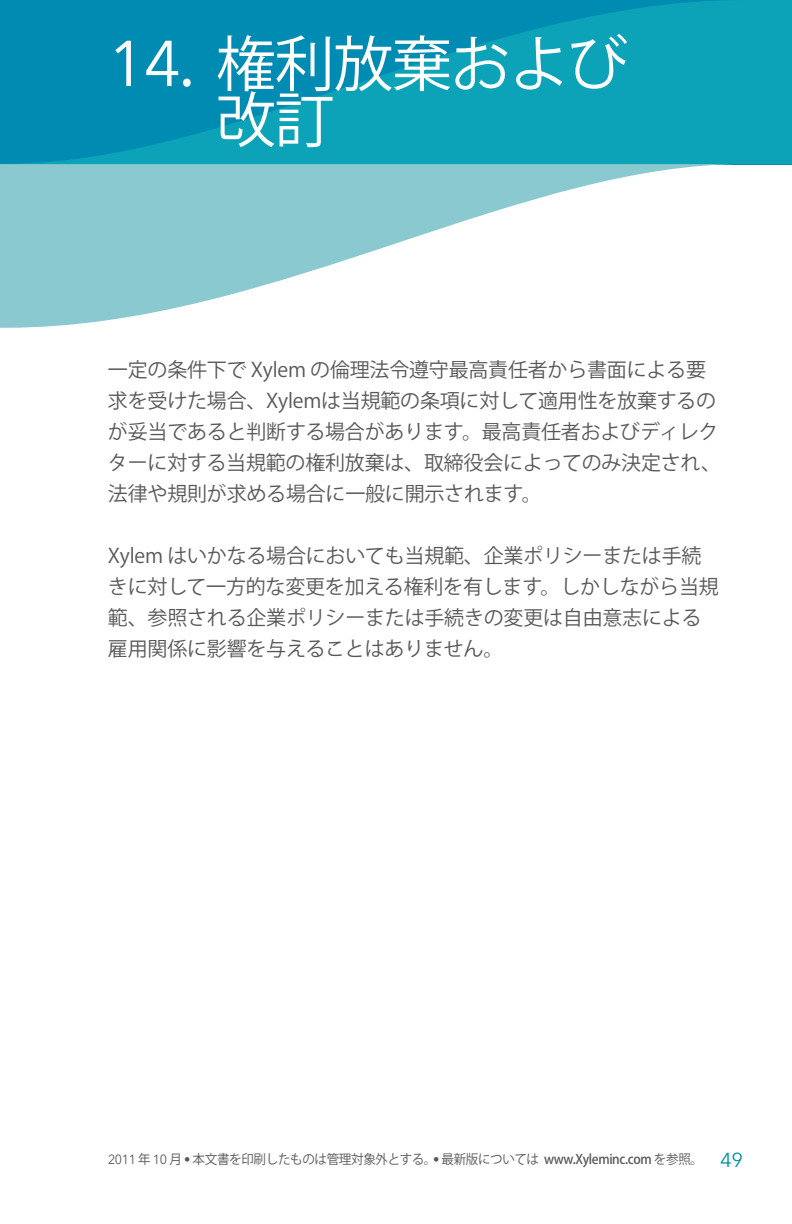
<style>
.page{position:relative;width:792px;height:1224px;background:#fff}
.page>*{position:absolute;margin:0;border:0;box-sizing:border-box;transform-origin:0 0}
.t1{font:60px/56px "Koz Go Pro";letter-spacing:-.02em;color:#fff}
.t2{font:20px/31px "Koz Go Pro";letter-spacing:-.01em;color:#57585a}
.t3{font:13.2px "Koz Go Pro";letter-spacing:-.025em;color:#57585a;scale:.95 1}
.s1{font-family:"Avenir Next LT Com";font-size:64px}
.s2{font-size:64px}
.s3{font-family:"Avenir Next LT Com"}
.s4{font-weight:500}
.s5{font-family:"Avenir Next LT Com";font-size:20px;color:#00929d}
</style>
<div class="page">
<svg style="left:0;top:164px;width:792px;height:164px"></svg>
<svg style="left:0;top:0;width:792px;height:164px;background:#0697b5"></svg>
<h1 class="t1" style="left:216px;top:38px;width:414px;text-indent:-108px"><span class="s1">14</span><span class="s2">.</span> 権利放棄および改訂</h1>
<p class="t2" style="left:108px;top:355px;width:615px">一定の条件下で Xylem の倫理法令遵守最高責任者から書面による要求を受けた場合、Xylemは当規範の条項に対して適用性を放棄するのが妥当であると判断する場合があります。最高責任者およびディレクターに対する当規範の権利放棄は、取締役会によってのみ決定され、法律や規則が求める場合に一般に開示されます。</p>
<p class="t2" style="left:108px;top:541px;width:612px">Xylem はいかなる場合においても当規範、企業ポリシーまたは手続きに対して一方的な変更を加える権利を有します。しかしながら当規範、参照される企業ポリシーまたは手続きの変更は自由意志による雇用関係に影響を与えることはありません。</p>
<p class="t3" style="left:108px;top:1150px;width:670px"><span class="s3">2011</span> 年 <span class="s3">10</span> 月 <span class="s3">•</span> 本文書を印刷したものは管理対象外とする。<span class="s3">•</span> 最新版については <span class="s4">www.Xyleminc.com</span> を参照。 <span class="s5">49</span></p>
</div>
